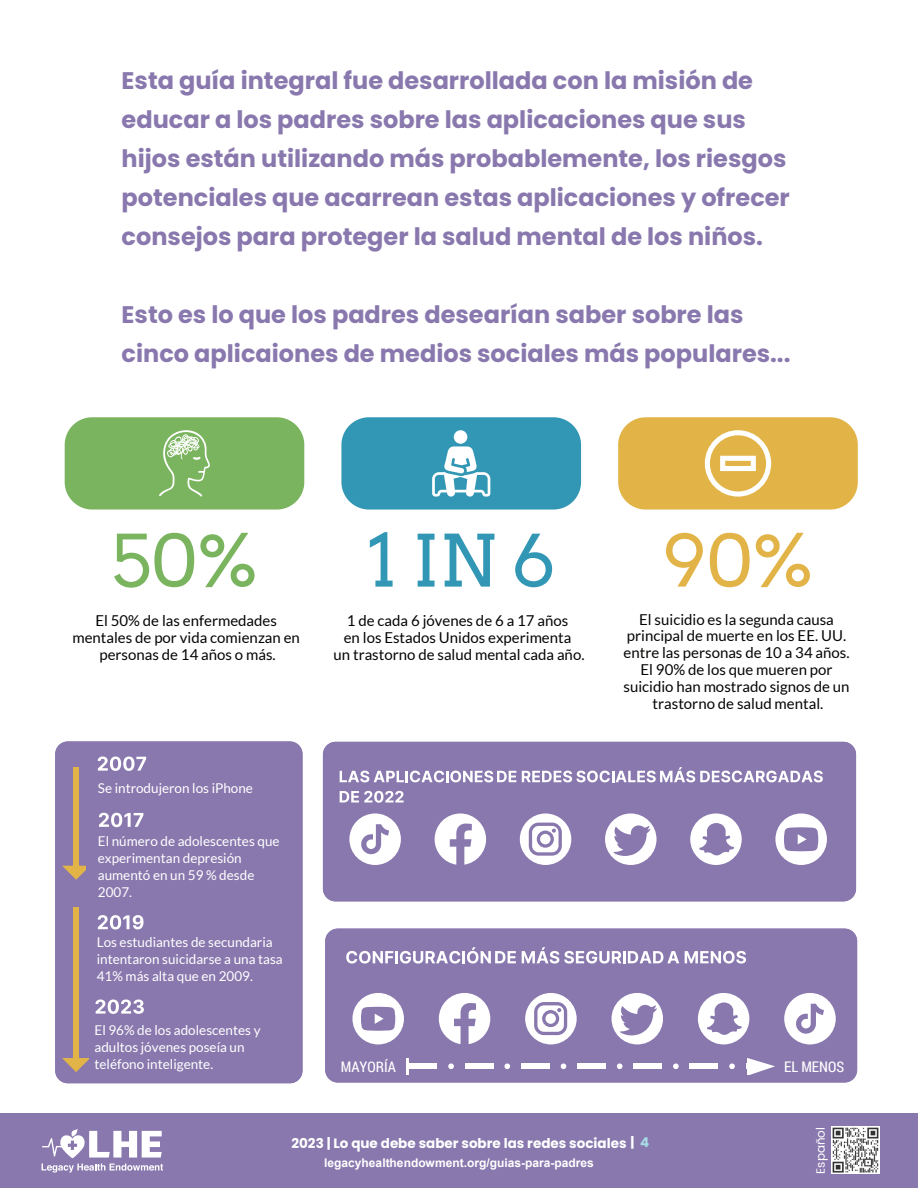
<style>
.page{position:relative;width:918px;height:1188px;background:#fff}
.page>*{position:absolute;margin:0;border:0;box-sizing:border-box;transform-origin:0 0}
.t1{font:71.55px "Arvo";color:#3297b4}
.t2{font:71.55px "Arvo";color:#7ab45f}
.t3{font:71.55px "Arvo";color:#e2b447}
.t4{font:700 24px/39px "Poppins";color:#8978ae}
.t5{font:15px/16.8px "Lato";color:#040503;text-align:center}
.t6{font:14.7px "Roboto Condensed";color:#fff}
.t7{font:13.5px/16.8px "Lato";color:#fff}
.t8{font:700 13.5px "Poppins";color:#fff}
.t9{font:700 12px "Arial";color:#fff}
.t10{font:12px "Poppins";color:#fff}
.s1{color:#a6dce4}
</style>
<div class="page">
<div style="left:55px;top:741px;width:248px;height:342px;background:#8978ae"></div>
<svg style="left:98px;top:757px;width:48px;height:14px"></svg>
<div style="left:323px;top:742px;width:533px;height:159px;background:#8978ae"></div>
<svg style="left:340px;top:771px;width:176px;height:11px"></svg>
<svg style="left:522px;top:767px;width:301px;height:15px"></svg>
<svg style="left:340px;top:791px;width:64px;height:12px"></svg>
<div style="left:325px;top:928px;width:532px;height:155px;background:#8978ae"></div>
<svg style="left:346px;top:947px;width:170px;height:17px"></svg>
<svg style="left:522px;top:947px;width:157px;height:17px"></svg>
<svg style="left:685px;top:951px;width:61px;height:13px"></svg>
<svg style="left:99px;top:813px;width:44px;height:14px"></svg>
<svg style="left:98px;top:915px;width:46px;height:15px"></svg>
<svg style="left:95px;top:1000px;width:49px;height:14px"></svg>
<svg style="left:62px;top:866px;width:24px;height:14px"></svg>
<div style="left:73px;top:767px;width:6px;height:99px;background:#e2b447"></div>
<svg style="left:62px;top:1058px;width:27px;height:14px"></svg>
<div style="left:73px;top:908px;width:6px;height:150px;background:#e2b447"></div>
<hr style="left:406px;top:1058px;width:3px;height:17px;background:#fff">
<div style="left:409px;top:1063px;width:28px;height:6px;background:#fff"></div>
<div style="left:465px;top:1063px;width:28px;height:6px;background:#fff"></div>
<div style="left:521px;top:1063px;width:28px;height:6px;background:#fff"></div>
<div style="left:578px;top:1063px;width:28px;height:6px;background:#fff"></div>
<div style="left:634px;top:1063px;width:28px;height:6px;background:#fff"></div>
<div style="left:690px;top:1063px;width:28px;height:6px;background:#fff"></div>
<svg style="left:746px;top:1058px;width:29px;height:17px"></svg>
<svg style="left:448px;top:1063px;width:6px;height:6px"></svg>
<svg style="left:504px;top:1063px;width:6px;height:6px"></svg>
<svg style="left:561px;top:1063px;width:5px;height:6px"></svg>
<svg style="left:617px;top:1063px;width:5px;height:6px"></svg>
<svg style="left:673px;top:1063px;width:6px;height:6px"></svg>
<svg style="left:729px;top:1063px;width:6px;height:6px"></svg>
<svg style="left:65px;top:417px;width:239px;height:93px"></svg>
<svg style="left:341px;top:417px;width:240px;height:93px"></svg>
<svg style="left:618px;top:417px;width:240px;height:93px"></svg>
<svg style="left:435px;top:813px;width:51px;height:52px"></svg>
<svg style="left:439px;top:993px;width:51px;height:51px"></svg>
<svg style="left:349px;top:813px;width:52px;height:52px"></svg>
<svg style="left:784px;top:993px;width:52px;height:51px"></svg>
<svg style="left:520px;top:813px;width:51px;height:52px"></svg>
<svg style="left:525px;top:993px;width:52px;height:51px"></svg>
<svg style="left:605px;top:813px;width:52px;height:52px"></svg>
<svg style="left:612px;top:993px;width:51px;height:51px"></svg>
<svg style="left:775px;top:813px;width:52px;height:52px"></svg>
<svg style="left:352px;top:993px;width:52px;height:51px"></svg>
<svg style="left:690px;top:813px;width:52px;height:52px"></svg>
<svg style="left:698px;top:993px;width:52px;height:52px"></svg>
<div style="left:0;top:1113px;width:918px;height:75px;background:#8978ae"></div>
<svg style="left:42px;top:1164px;width:121px;height:9px"></svg>
<svg style="left:42px;top:1129px;width:120px;height:29px"></svg>
<img style="left:832px;top:1126px;width:47px;height:48px">
<p class="t4" style="left:122px;top:61px;width:670px">Esta guía integral fue desarrollada con la misión de educar a los padres sobre las aplicaciones que sus hijos están utilizando más probablemente, los riesgos potenciales que acarrean estas aplicaciones y ofrecer consejos para proteger la salud mental de los niños.</p>
<h2 class="t4" style="left:122px;top:295px;width:670px">Esto es lo que los padres desearían saber sobre las cinco aplicaiones de medios sociales más populares...</h2>
<h1 class="t2" style="left:112px;top:518px;width:148px">50%</h1>
<h1 class="t1" style="left:367px;top:518px;width:190px">1 IN 6</h1>
<h1 class="t3" style="left:662px;top:518px;width:153px">90%</h1>
<p class="t5" style="left:72px;top:612px;width:229px">El 50% de las enfermedades mentales de por vida comienzan en personas de 14 años o más.</p>
<p class="t5" style="left:334px;top:612px;width:253px">1 de cada 6 jóvenes de 6 a 17 años<br>en los Estados Unidos experimenta<br>un trastorno de salud mental cada año.</p>
<p class="t5" style="left:624px;top:611px;width:228px">El suicidio es la segunda causa principal de muerte en los EE. UU. entre las personas de 10 a 34 años.<br>El 90% de los que mueren por suicidio han mostrado signos de un trastorno de salud mental.</p>
<p class="t7" style="left:98px;top:780px;width:157px">Se introdujeron los iPhone</p>
<p class="t7" style="left:98px;top:833px;width:183px">El número de adolescentes que experimentan depresión aumentó en un 59 % desde<br>2007.</p>
<p class="t7" style="left:97px;top:934px;width:187px">Los estudiantes de secundaria intentaron suicidarse a una tasa<br>41% más alta que en 2009.</p>
<p class="t7" style="left:94px;top:1022px;width:168px">El 96% de los adolescentes y adultos jóvenes poseía un teléfono inteligente.</p>
<p class="t6" style="left:341px;top:1059px;width:56px">MAYORÍA</p>
<p class="t6" style="left:784px;top:1059px;width:62px">EL MENOS</p>
<p class="t8" style="left:291px;top:1135px;width:359px">2023 | Lo que debe saber sobre las redes sociales | <span class="s1">4</span></p>
<p class="t9" style="left:324px;top:1155px;width:271px">legacyhealthendowment.org/guias-para-padres</p>
<p class="t10" style="left:812px;top:1174px;width:48px;rotate:-90deg">Español</p>
</div>
